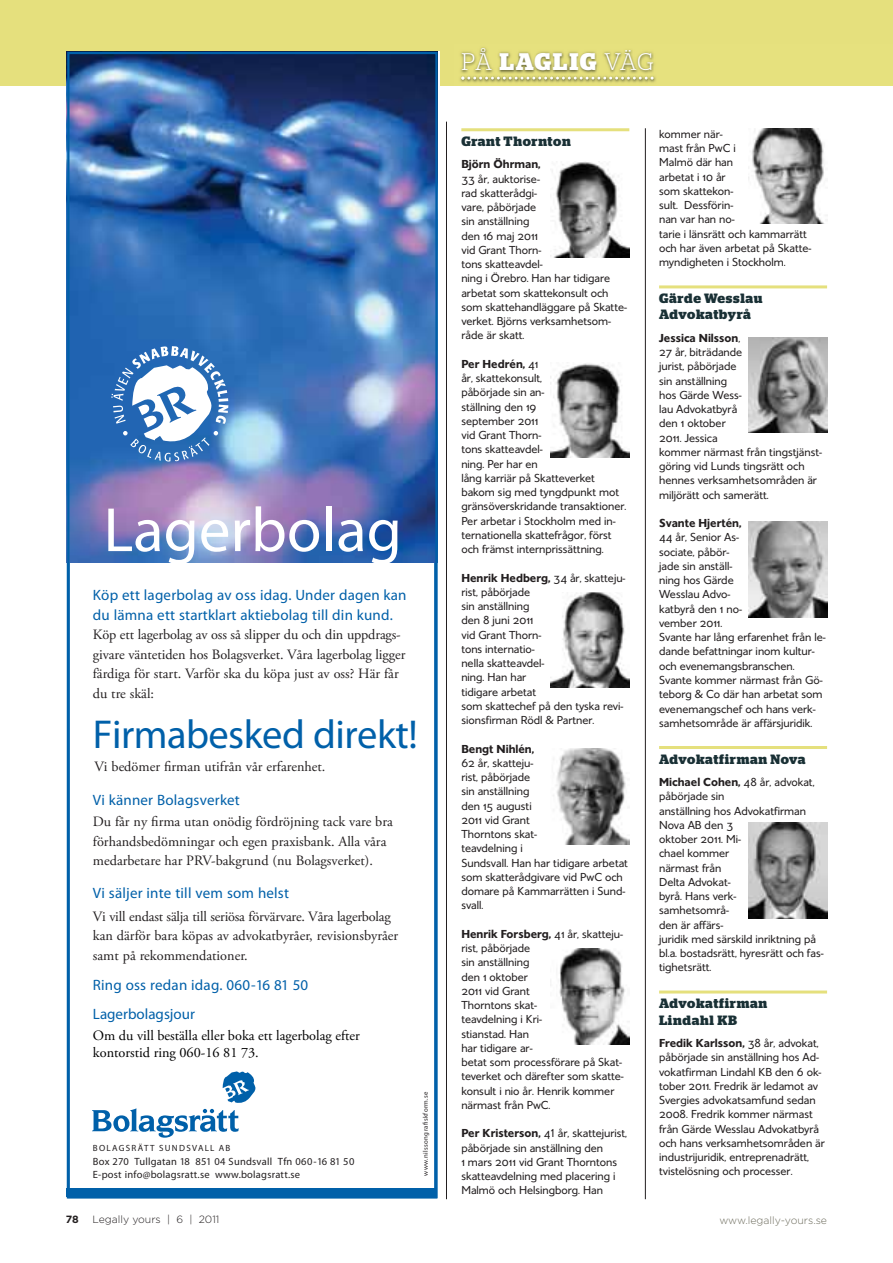
<style>
.page{position:relative;width:893px;height:1263px;background:#fff}
.page>*{position:absolute;margin:0;border:0;box-sizing:border-box;transform-origin:0 0}
.t1{font:500 condensed 63px "Formata";color:#fff}
.t2{font:condensed 40.5px "Formata";letter-spacing:-.015em;color:#0060a9}
.t3{font:700 24px "Stag";letter-spacing:.07em;color:#fff}
.t4{font:condensed 15px/19.5px "Formata";letter-spacing:.015em;color:#0060a9}
.t5{font:300 condensed 15px "Formata";color:#0060a9}
.t6{font:14.25px/19.5px "Adobe Garamond Pro";color:#231f20}
.t7{font:14.25px/17.1px "Adobe Garamond Pro";color:#000}
.t8{font:700 13.5px/16.5px "Stag";letter-spacing:.05em;color:#193035}
.t9{font:12px/14.2px "Esans";color:#231f20}
.t10{font:300 condensed 10.5px/12.6px "Formata";letter-spacing:.02em;color:#231f20}
.t11{font:300 10.5px "Gotham";color:#6c6b5c}
.t12{font:300 10.5px "Gotham";color:#231f20}
.t13{font:700 10.5px "Gotham";color:#231f20}
.t14{font:300 condensed 9px "Formata";letter-spacing:.14em;color:#231f20}
.t15{font:300 6.75px "Formata";letter-spacing:.06em;color:#231f20}
.s1{font-weight:300}
.s2{font-weight:700}
.s3{font-family:"Esans Regular SC"}
</style>
<div class="page">
<div style="left:0;top:0;width:893px;height:85px;background:#e5e07d"></div>
<hr style="left:461px;top:128px;width:168px;height:3px;background:#e5e07d">
<hr style="left:659px;top:285px;width:168px;height:3px;background:#e5e07d">
<hr style="left:659px;top:746px;width:168px;height:3px;background:#e5e07d">
<hr style="left:659px;top:990px;width:168px;height:3px;background:#e5e07d">
<img style="left:552px;top:162px;width:77px;height:95px">
<img style="left:551px;top:363px;width:78px;height:95px">
<img style="left:748px;top:337px;width:79px;height:96px">
<img style="left:748px;top:522px;width:79px;height:96px">
<img style="left:748px;top:823px;width:79px;height:95px">
<img style="left:551px;top:592px;width:78px;height:96px">
<img style="left:553px;top:748px;width:76px;height:96px">
<img style="left:559px;top:949px;width:70px;height:95px">
<img style="left:748px;top:128px;width:79px;height:96px">
<img style="left:454px;top:44px;width:439px;height:42px">
<img style="left:892px;top:44px;width:1px;height:41px">
<svg style="left:461px;top:77px;width:193px;height:3px"></svg>
<div style="left:67px;top:51px;width:371px;height:1148px;background:#fff"></div>
<div style="left:67px;top:1189px;width:369px;height:8px;background:#0060a9"></div>
<img style="left:70px;top:55px;width:365px;height:507px">
<svg style="left:92px;top:1071px;width:164px;height:67px"></svg>
<svg style="left:111px;top:346px;width:117px;height:116px"></svg>
<div style="left:67px;top:52px;width:371px;height:1146px;border:2px solid #0060a9"></div>
<hr style="left:446px;top:122px;width:1px;height:1077px;background:#231f20">
<hr style="left:645px;top:128px;width:1px;height:1071px;background:#231f20">
<h1 class="t1" style="left:104px;top:503px;width:300px">Lagerbolag</h1>
<p class="t4" style="left:93px;top:586px;width:315px">Köp ett lagerbolag av oss idag. Under dagen kan du lämna ett startklart aktiebolag till din kund.</p>
<p class="t6" style="left:93px;top:626px;width:314px">Köp ett lagerbolag av oss så slipper du och din uppdrags&shy;givare väntetiden hos Bolagsverket. Våra lagerbolag ligger färdiga för start. Varför ska du köpa just av oss? Här får du tre skäl:</p>
<h2 class="t2" style="left:93px;top:717px;width:326px">Firmabesked direkt!</h2>
<p class="t6" style="left:94px;top:758px;width:232px">Vi bedömer firman utifrån vår erfarenhet.</p>
<p class="t4" style="left:93px;top:791px;width:148px">Vi känner Bolagsverket</p>
<p class="t6" style="left:93px;top:813px;width:301px">Du får ny firma utan onödig fördröjning tack vare bra förhandsbedömningar och egen praxisbank. Alla våra medarbetare har PRV-bakgrund (nu Bolagsverket).</p>
<p class="t4" style="left:93px;top:884px;width:198px">Vi säljer inte till vem som helst</p>
<p class="t6" style="left:93px;top:907px;width:307px">Vi vill endast sälja till seriösa förvärvare. Våra lagerbolag kan därför bara köpas av advokatbyråer, revisionsbyråer samt på rekommendationer.</p>
<p class="t4" style="left:93px;top:975px;width:217px">Ring oss redan idag. 060-16 81 50</p>
<p class="t5" style="left:93px;top:1007px;width:104px">Lagerbolagsjour</p>
<p class="t7" style="left:93px;top:1028px;width:269px">Om du vill beställa eller boka ett lagerbolag efter kontorstid ring 060-16 81 73.</p>
<p class="t14" style="left:93px;top:1143px;width:139px">BOLAGSRÄTT SUNDSVALL AB</p>
<p class="t10" style="left:93px;top:1156px;width:263px">Box 270 Tullgatan 18 851 04 Sundsvall Tfn 060-16 81 50<br>E-post info@bolagsratt.se www.bolagsratt.se</p>
<p class="t15" style="left:423px;top:1176px;width:86px;rotate:-90deg">www.nilssongrafiskform.se</p>
<h3 class="t3" style="left:461px;top:53px;width:194px"><span class="s1">PÅ</span> LAGLIG <span class="s1">VÄG</span></h3>
<p class="t8" style="left:461px;top:134px;width:111px">Grant Thornton</p>
<p class="t9" style="left:461px;top:158px;width:167px"><span class="s2">Björn Öhrman,<br></span><span class="s3">33</span> år, auktorise-<br>rad skatterådgi-<br>vare, påbörjade<br>sin anställning<br>den <span class="s3">16</span> maj <span class="s3">2011<br></span>vid Grant Thorn-<br>tons skatteavdel-<br>ning i Örebro. Han har tidigare arbetat som skattekonsult och som skattehandläggare på Skatte&shy;verket. Björns verksamhetsom&shy;råde är skatt.</p>
<p class="t9" style="left:461px;top:358px;width:167px"><span class="s2">Per Hedrén,</span> <span class="s3">41<br></span>år, skattekonsult,<br>påbörjade sin an-<br>ställning den <span class="s3">19<br></span>september <span class="s3">2011<br></span>vid Grant Thorn-<br>tons skatteavdel-<br>ning. Per har en<br>lång karriär på Skatteverket bakom sig med tyngdpunkt mot gränsöverskridande transaktioner.<br>Per arbetar i Stockholm med in&shy;ternationella skattefrågor, först och främst internprissättning.</p>
<p class="t9" style="left:461px;top:571px;width:166px"><span class="s2">Henrik Hedberg,</span> <span class="s3">34</span> år, skatteju&shy;rist, påbörjade<br>sin anställning<br>den <span class="s3">8</span> juni <span class="s3">2011<br></span>vid Grant Thorn-<br>tons internatio-<br>nella skatteavdel-<br>ning. Han har<br>tidigare arbetat<br>som skattechef på den tyska revi&shy;sionsfirman Rödl &amp; Partner.</p>
<p class="t9" style="left:461px;top:742px;width:168px"><span class="s2">Bengt Nihlén,<br></span><span class="s3">62</span> år, skatteju-<br>rist, påbörjade<br>sin anställning<br>den <span class="s3">15</span> augusti<br><span class="s3">2011</span> vid Grant<br>Thorntons skat-<br>teavdelning i<br>Sundsvall. Han har tidigare arbetat som skatterådgivare vid PwC och domare på Kammarrätten i Sund&shy;svall.</p>
<p class="t9" style="left:461px;top:928px;width:164px"><span class="s2">Henrik Forsberg,</span> <span class="s3">41</span> år, skatteju&shy;rist, påbörjade<br>sin anställning<br>den <span class="s3">1</span> oktober<br><span class="s3">2011</span> vid Grant<br>Thorntons skat-<br>teavdelning i Kri-<br>stianstad. Han<br>har tidigare ar-<br>betat som processförare på Skat&shy;teverket och därefter som skatte&shy;konsult i nio år. Henrik kommer närmast från PwC.</p>
<p class="t9" style="left:461px;top:1127px;width:167px"><span class="s2">Per Kristerson,</span> <span class="s3">4</span>1 år, skattejurist, påbörjade sin anställning den<br><span class="s3">1</span> mars <span class="s3">2011</span> vid Grant Thorntons skatteavdelning med placering i<br>Malmö och Helsingborg. Han</p>
<p class="t9" style="left:659px;top:128px;width:154px">kommer när-<br>mast från PwC i<br>Malmö där han<br>arbetat i <span class="s3">10</span> år<br>som skattekon-<br>sult. Dessförin-<br>nan var han no-<br>tarie i länsrätt och kammarrätt och har även arbetat på Skatte&shy;myndigheten i Stockholm.</p>
<p class="t8" style="left:659px;top:291px;width:105px">Gärde Wesslau<br>Advokatbyrå</p>
<p class="t9" style="left:659px;top:332px;width:165px"><span class="s2">Jessica Nilsson</span>,<br><span class="s3">27</span> år, biträdande<br>jurist, påbörjade<br>sin anställning<br>hos Gärde Wess-<br>lau Advokatbyrå<br>den <span class="s3">1</span> oktober<br><span class="s3">2011</span>. Jessica<br>kommer närmast från tingstjänst&shy;göring vid Lunds tingsrätt och hennes verksamhetsområden är miljörätt och samerätt.</p>
<p class="t9" style="left:659px;top:517px;width:168px"><span class="s2">Svante Hjertén,<br></span><span class="s3">44</span> år, Senior As-<br>sociate, påbör-<br>jade sin anställ-<br>ning hos Gärde<br>Wesslau Advo-<br>katbyrå den <span class="s3">1</span> no-<br>vember <span class="s3">2011</span>.<br>Svante har lång erfarenhet från le&shy;dande befattningar inom kultur&shy;och evenemangsbranschen.<br>Svante kommer närmast från Gö&shy;teborg &amp; Co där han arbetat som evenemangschef och hans verk&shy;samhetsområde är affärsjuridik.</p>
<p class="t8" style="left:659px;top:752px;width:148px">Advokatfirman Nova</p>
<p class="t9" style="left:659px;top:776px;width:166px"><span class="s2">Michael Cohen,</span> <span class="s3">48</span> år, advokat, påbörjade sin<br>anställning hos Advokatfirman<br>Nova AB den <span class="s3">3<br></span>oktober <span class="s3">2011</span>. Mi-<br>chael kommer<br>närmast från<br>Delta Advokat-<br>byrå. Hans verk-<br>samhetsområ-<br>den är affärs-<br>juridik med särskild inriktning på bl.a. bostadsrätt, hyresrätt och fas&shy;tighetsrätt.</p>
<p class="t8" style="left:659px;top:996px;width:110px">Advokatfirman<br>Lindahl KB</p>
<p class="t9" style="left:659px;top:1037px;width:167px"><span class="s2">Fredik Karlsson,</span> <span class="s3">38</span> år, advokat, påbörjade sin anställning hos Ad&shy;vokatfirman Lindahl KB den <span class="s3">6</span> ok&shy;tober <span class="s3">2011</span>. Fredrik är ledamot av<br>Svergies advokatsamfund sedan<br><span class="s3">2008</span>. Fredrik kommer närmast från Gärde Wesslau Advokatbyrå och hans verksamhetsområden är industrijuridik, entreprenadrätt, tvistelösning och processer.</p>
<p class="t13" style="left:66px;top:1213px;width:15px">78</p>
<p class="t12" style="left:92px;top:1216px;width:128px">Legally yours | 6 | 2011</p>
<p class="t11" style="left:719px;top:1216px;width:109px">www.legally-yours.se</p>
</div>
